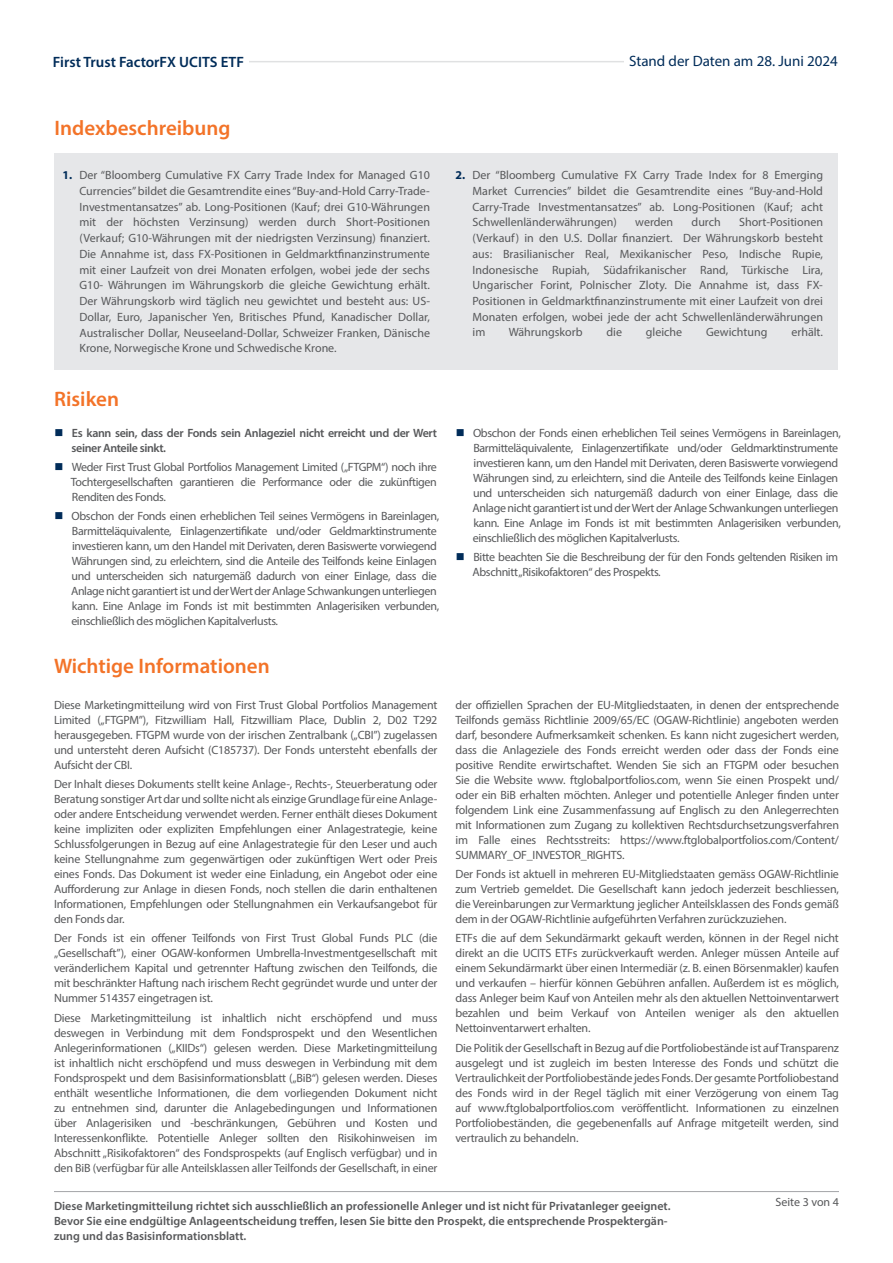
<style>
.page{position:relative;width:893px;height:1263px;background:#fff}
.page>*{position:absolute;margin:0;border:0;box-sizing:border-box;transform-origin:0 0}
.t1{font:600 21px "Myriad Pro";color:#f37328}
.t2{font:600 15px "Myriad Pro";color:#002c59}
.t3{font:15px "Myriad Pro";color:#002c59}
.t4{font:12px/15px "Myriad Pro";letter-spacing:-.03em;color:#57585a;text-align:justify}
.t5{font:600 12px/15px "Myriad Pro";color:#57585a}
.t6{font:600 12px/15px "Myriad Pro";letter-spacing:-.03em;color:#57585a}
.t7{font:12px "Myriad Pro";color:#57585a}
.s1{color:#fff}
.s2{font-weight:600;color:#fff}
.s3{font-weight:700;color:#002c59}
.s4{color:#002c59}
</style>
<div class="page">
<hr style="left:54px;top:61px;width:782px;height:1px;background:#64686f">
<div style="left:53px;top:56px;width:196px;height:11px;background:#fff"></div>
<div style="left:624px;top:55px;width:214px;height:11px;background:#fff"></div>
<hr style="left:54px;top:1191px;width:785px;height:1px;background:#a3a4a8">
<div style="left:54px;top:153px;width:784px;height:216px;background:#e6e7e9"></div>
<p class="t2" style="left:53px;top:52px;width:197px">First Trust FactorFX UCITS ETF<span class="s1">-</span></p>
<p class="t3" style="left:624px;top:52px;width:215px"><span class="s2">-</span>Stand der Daten am 28. Juni 2024</p>
<h1 class="t1" style="left:54px;top:114px;width:178px">Indexbeschreibung</h1>
<p class="t4" style="left:80px;top:167px;width:352px;line-height:15.8px;text-indent:-17px"><span class="s3">1.</span> Der “Bloomberg Cumulative FX Carry Trade Index for Managed G10<br>Currencies” bildet die Gesamtrendite eines “Buy-and-Hold Carry-Trade-Investmentansatzes” ab. Long-Positionen (Kauf; drei G10-Währungen mit der höchsten Verzinsung) werden durch Short-Positionen (Verkauf; G10-Währungen mit der niedrigsten Verzinsung) finanziert.<br>Die Annahme ist, dass FX-Positionen in Geldmarktfinanzinstrumente mit einer Laufzeit von drei Monaten erfolgen, wobei jede der sechs G10- Währungen im Währungskorb die gleiche Gewichtung erhält.<br>Der Währungskorb wird täglich neu gewichtet und besteht aus: US-Dollar, Euro, Japanischer Yen, Britisches Pfund, Kanadischer Dollar, Australischer Dollar, Neuseeland-Dollar, Schweizer Franken, Dänische Krone, Norwegische Krone und Schwedische Krone.</p>
<p class="t4" style="left:472px;top:167px;width:352px;line-height:15.8px;text-indent:-17px"><span class="s3">2.</span> Der “Bloomberg Cumulative FX Carry Trade Index for 8 Emerging Market Currencies” bildet die Gesamtrendite eines “Buy-and-Hold Carry-Trade Investmentansatzes” ab. Long-Positionen (Kauf; acht Schwellenländerwährungen)</p>
<p class="t4" style="left:472px;top:214px;width:352px;line-height:15.8px;text-indent:267px">Short-Positionen (Verkauf) in den U.S. Dollar finanziert. Der Währungskorb besteht aus: Brasilianischer Real, Mexikanischer Peso, Indische Rupie, Indonesische Rupiah, Südafrikanischer Rand, Türkische Lira, Ungarischer Forint, Polnischer Zloty. Die Annahme ist, dass FX-Positionen in Geldmarktfinanzinstrumente mit einer Laufzeit von drei Monaten erfolgen, wobei jede der acht Schwellenländerwährungen im</p>
<p class="t4" style="left:635px;top:215px;width:39px">werden</p>
<p class="t4" style="left:692px;top:215px;width:31px">durch</p>
<p class="t7" style="left:509px;top:325px;width:75px">Währungskorb</p>
<p class="t4" style="left:606px;top:325px;width:17px">die</p>
<p class="t7" style="left:646px;top:325px;width:38px">gleiche</p>
<p class="t7" style="left:706px;top:325px;width:63px">Gewichtung</p>
<p class="t4" style="left:791px;top:325px;width:33px">erhält.</p>
<h1 class="t1" style="left:54px;top:386px;width:67px">Risiken</h1>
<p class="t6" style="left:72px;top:425px;width:367px;text-indent:-17px"><span class="s4">■</span> Es kann sein, dass der Fonds sein Anlageziel nicht erreicht und der Wert seiner Anteile sinkt.</p>
<p class="t4" style="left:71px;top:459px;width:367px;text-indent:-17px"><span class="s4">■</span> Weder First Trust Global Portfolios Management Limited („FTGPM“) noch ihre Tochtergesellschaften garantieren die Performance oder die zukünftigen Renditen des Fonds.</p>
<p class="t4" style="left:71px;top:508px;width:370px;text-align:left;text-indent:-17px"><span class="s4">■</span> Obschon der Fonds einen erheblichen Teil seines Vermögens in Bareinlagen, Barmitteläquivalente, Einlagenzertifikate und/oder Geldmarktinstrumente investieren kann, um den Handel mit Derivaten, deren Basiswerte vorwiegend Währungen sind, zu erleichtern, sind die Anteile des Teilfonds keine Einlagen und unterscheiden sich naturgemäß dadurch von einer Einlage, dass die Anlage nicht garantiert ist und der Wert der Anlage Schwankungen unterliegen kann. Eine Anlage im Fonds ist mit bestimmten Anlagerisiken verbunden, einschließlich des möglichen Kapitalverlusts.</p>
<h1 class="t1" style="left:54px;top:653px;width:217px">Wichtige Informationen</h1>
<p class="t4" style="left:54px;top:697px;width:385px">Diese Marketingmitteilung wird von First Trust Global Portfolios Management Limited („FTGPM”), Fitzwilliam Hall, Fitzwilliam Place, Dublin 2, D02 T292 herausgegeben. FTGPM wurde von der irischen Zentralbank („CBI”) zugelassen und untersteht deren Aufsicht (C185737). Der Fonds untersteht ebenfalls der Aufsicht der CBI.</p>
<p class="t4" style="left:54px;top:776px;width:385px">Der Inhalt dieses Dokuments stellt keine Anlage-, Rechts-, Steuerberatung oder Beratung sonstiger Art dar und sollte nicht als einzige Grundlage für eine Anlage&shy;oder andere Entscheidung verwendet werden. Ferner enthält dieses Dokument keine impliziten oder expliziten Empfehlungen einer Anlagestrategie, keine Schlussfolgerungen in Bezug auf eine Anlagestrategie für den Leser und auch keine Stellungnahme zum gegenwärtigen oder zukünftigen Wert oder Preis eines Fonds. Das Dokument ist weder eine Einladung, ein Angebot oder eine Aufforderung zur Anlage in diesen Fonds, noch stellen die darin enthaltenen Informationen, Empfehlungen oder Stellungnahmen ein Verkaufsangebot für den Fonds dar.</p>
<p class="t4" style="left:54px;top:931px;width:385px">Der Fonds ist ein offener Teilfonds von First Trust Global Funds PLC (die „Gesellschaft”), einer OGAW-konformen Umbrella-Investmentgesellschaft mit veränderlichem Kapital und getrennter Haftung zwischen den Teilfonds, die mit beschränkter Haftung nach irischem Recht gegründet wurde und unter der Nummer 514357 eingetragen ist.</p>
<p class="t4" style="left:54px;top:1010px;width:385px">Diese Marketingmitteilung ist inhaltlich nicht erschöpfend und muss deswegen in Verbindung mit dem Fondsprospekt und den Wesentlichen Anlegerinformationen („KIIDs“) gelesen werden. Diese Marketingmitteilung ist inhaltlich nicht erschöpfend und muss deswegen in Verbindung mit dem Fondsprospekt und dem Basisinformationsblatt („BiB“) gelesen werden. Dieses enthält wesentliche Informationen, die dem vorliegenden Dokument nicht zu entnehmen sind, darunter die Anlagebedingungen und Informationen über Anlagerisiken und -beschränkungen, Gebühren und Kosten und Interessenkonflikte. Potentielle Anleger sollten den Risikohinweisen im Abschnitt „Risikofaktoren“ des Fondsprospekts (auf Englisch verfügbar) und in den BiB (verfügbar für alle Anteilsklassen aller Teilfonds der Gesellschaft, in einer</p>
<p class="t4" style="left:473px;top:425px;width:370px;text-align:left;text-indent:-17px"><span class="s4">■</span> Obschon der Fonds einen erheblichen Teil seines Vermögens in Bareinlagen, Barmitteläquivalente, Einlagenzertifikate und/oder Geldmarktinstrumente investieren kann, um den Handel mit Derivaten, deren Basiswerte vorwiegend Währungen sind, zu erleichtern, sind die Anteile des Teilfonds keine Einlagen und unterscheiden sich naturgemäß dadurch von einer Einlage, dass die Anlage nicht garantiert ist und der Wert der Anlage Schwankungen unterliegen kann. Eine Anlage im Fonds ist mit bestimmten Anlagerisiken verbunden, einschließlich des möglichen Kapitalverlusts.</p>
<p class="t4" style="left:473px;top:549px;width:367px;text-indent:-17px"><span class="s4">■</span> Bitte beachten Sie die Beschreibung der für den Fonds geltenden Risiken im<br>Abschnitt „Risikofaktoren“ des Prospekts.</p>
<p class="t4" style="left:455px;top:697px;width:385px">der offiziellen Sprachen der EU-Mitgliedstaaten, in denen der entsprechende Teilfonds gemäss Richtlinie 2009/65/EC (OGAW-Richtlinie) angeboten werden darf, besondere Aufmerksamkeit schenken. Es kann nicht zugesichert werden, dass die Anlageziele des Fonds erreicht werden oder dass der Fonds eine positive Rendite erwirtschaftet. Wenden Sie sich an FTGPM oder besuchen Sie die Website www. ftglobalportfolios.com, wenn Sie einen Prospekt und/ oder ein BiB erhalten möchten. Anleger und potentielle Anleger finden unter folgendem Link eine Zusammenfassung auf Englisch zu den Anlegerrechten mit Informationen zum Zugang zu kollektiven Rechtsdurchsetzungsverfahren im Falle eines Rechtsstreits: https://www.ftglobalportfolios.com/Content/ SUMMARY_OF_INVESTOR_RIGHTS.</p>
<p class="t4" style="left:455px;top:866px;width:385px">Der Fonds ist aktuell in mehreren EU-Mitgliedstaaten gemäss OGAW-Richtlinie zum Vertrieb gemeldet. Die Gesellschaft kann jedoch jederzeit beschliessen, die Vereinbarungen zur Vermarktung jeglicher Anteilsklassen des Fonds gemäß dem in der OGAW-Richtlinie aufgeführten Verfahren zurückzuziehen.</p>
<p class="t4" style="left:455px;top:931px;width:385px">ETFs die auf dem Sekundärmarkt gekauft werden, können in der Regel nicht direkt an die UCITS ETFs zurückverkauft werden. Anleger müssen Anteile auf einem Sekundärmarkt über einen Intermediär (z. B. einen Börsenmakler) kaufen und verkaufen – hierfür können Gebühren anfallen. Außerdem ist es möglich, dass Anleger beim Kauf von Anteilen mehr als den aktuellen Nettoinventarwert bezahlen und beim Verkauf von Anteilen weniger als den aktuellen Nettoinventarwert erhalten.</p>
<p class="t4" style="left:455px;top:1040px;width:385px">Die Politik der Gesellschaft in Bezug auf die Portfoliobestände ist auf Transparenz ausgelegt und ist zugleich im besten Interesse des Fonds und schützt die Vertraulichkeit der Portfoliobestände jedes Fonds. Der gesamte Portfoliobestand des Fonds wird in der Regel täglich mit einer Verzögerung von einem Tag auf www.ftglobalportfolios.com veröffentlicht. Informationen zu einzelnen Portfoliobeständen, die gegebenenfalls auf Anfrage mitgeteilt werden, sind vertraulich zu behandeln.</p>
<p class="t5" style="left:54px;top:1198px;width:618px">Diese Marketingmitteilung richtet sich ausschließlich an professionelle Anleger und ist nicht für Privatanleger geeignet.<br>Bevor Sie eine endgültige Anlageentscheidung treffen, lesen Sie bitte den Prospekt, die entsprechende Prospektergän&shy;zung und das Basisinformationsblatt.</p>
<p class="t7" style="left:775px;top:1195px;width:65px">Seite 3 von 4</p>
</div>
